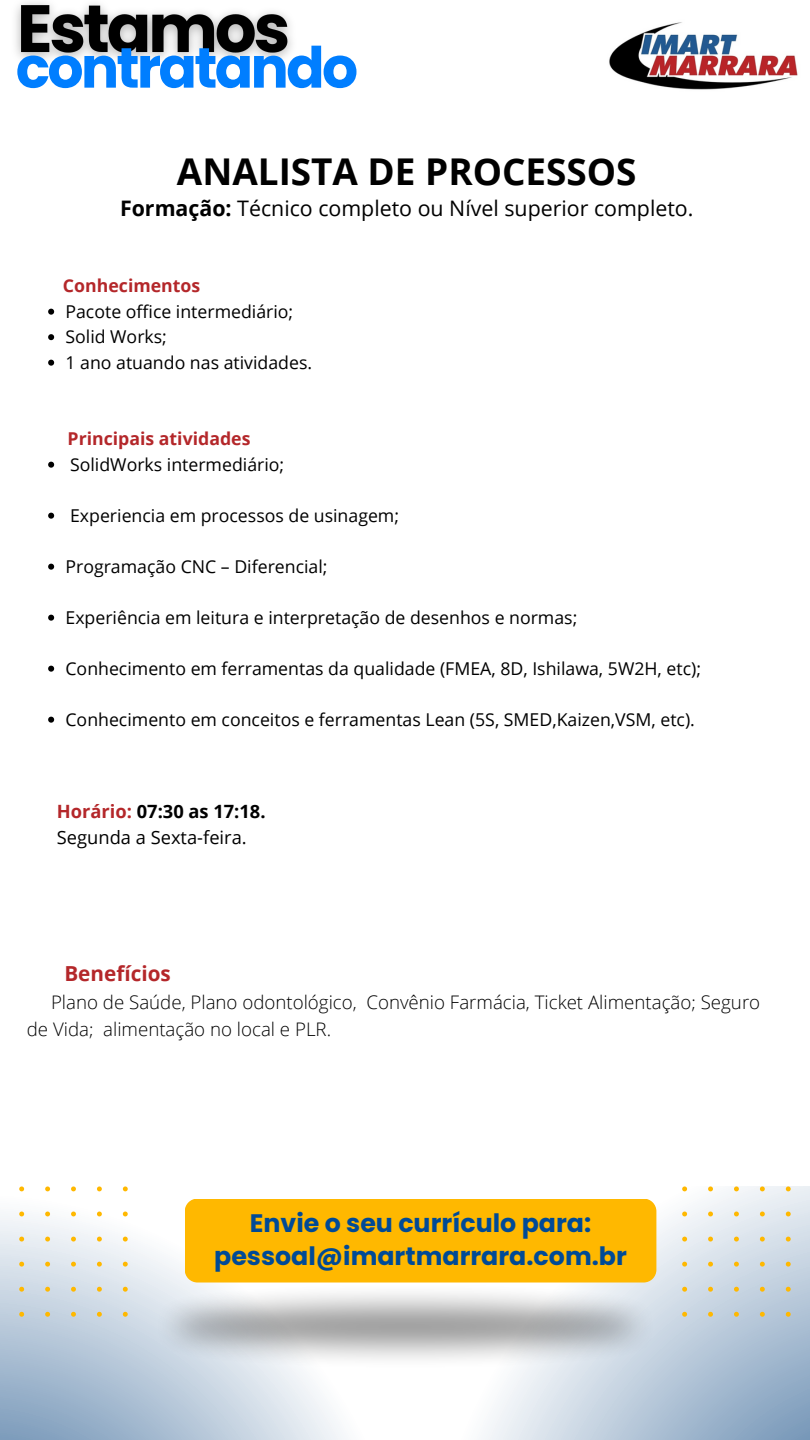
<style>
.page{position:relative;width:810px;height:1440px;background:#fff}
.page>*{position:absolute;margin:0;border:0;box-sizing:border-box;transform-origin:0 0}
.t1{font:700 56.8px "Poppins";letter-spacing:-.045em;color:#007eff}
.t2{font:700 36.9px "Open Sans";color:#000}
.t3{font:700 25.3px/33px "Poppins";color:#004a96;text-align:center}
.t4{font:21.4px "Open Sans";color:#000}
.t5{font:700 20.7px "Open Sans";color:#b4272a}
.t6{font:300 18.7px/27px "Open Sans";color:#000}
.t7{font:700 18.3px "Open Sans";color:#000}
.t8{font:18.3px "Open Sans";color:#000}
.t9{font:17.7px "Open Sans";color:#000}
.t10{font:700 17.7px "Open Sans";color:#b4272a}
.s1{font-weight:700}
.s2{color:#b4272a}
</style>
<div class="page">
<svg style="left:483px;top:1208px;width:327px;height:232px"></svg>
<svg style="left:0;top:1242px;width:344px;height:198px"></svg>
<img style="left:154px;top:1283px;width:502px;height:87px">
<div style="left:185px;top:1199px;width:471px;height:84px;background:#ffb800"></div>
<svg style="left:0;top:1186px;width:128px;height:131px"></svg>
<svg style="left:682px;top:1186px;width:128px;height:131px"></svg>
<img style="left:609px;top:22px;width:189px;height:68px">
<svg style="left:48px;top:309px;width:6px;height:6px"></svg>
<svg style="left:48px;top:334px;width:6px;height:6px"></svg>
<svg style="left:48px;top:360px;width:6px;height:6px"></svg>
<svg style="left:48px;top:462px;width:6px;height:6px"></svg>
<svg style="left:48px;top:513px;width:6px;height:6px"></svg>
<svg style="left:48px;top:564px;width:6px;height:6px"></svg>
<svg style="left:48px;top:615px;width:6px;height:6px"></svg>
<svg style="left:48px;top:666px;width:6px;height:6px"></svg>
<svg style="left:48px;top:717px;width:6px;height:6px"></svg>
<img style="left:16px;top:2px;width:276px;height:58px">
<p class="t1" style="left:16px;top:28px;width:344px">contratando</p>
<p class="t2" style="left:177px;top:146px;width:461px">ANALISTA DE PROCESSOS</p>
<p class="t4" style="left:120px;top:193px;width:575px"><span class="s1">Formação:</span> Técnico completo ou Nível superior completo.</p>
<h5 class="t10" style="left:63px;top:273px;width:139px">Conhecimentos</h5>
<h6 class="t9" style="left:65px;top:299px;width:229px">Pacote office intermediário;</h6>
<p class="t9" style="left:65px;top:324px;width:103px">Solid Works;</p>
<p class="t9" style="left:65px;top:350px;width:248px">1 ano atuando nas atividades.</p>
<p class="t10" style="left:68px;top:426px;width:184px">Principais atividades</p>
<h6 class="t9" style="left:70px;top:452px;width:216px">SolidWorks intermediário;</h6>
<p class="t9" style="left:70px;top:503px;width:331px">Experiencia em processos de usinagem;</p>
<p class="t9" style="left:65px;top:554px;width:264px">Programação CNC – Diferencial;</p>
<p class="t9" style="left:65px;top:605px;width:513px">Experiência em leitura e interpretação de desenhos e normas;</p>
<p class="t9" style="left:65px;top:656px;width:637px">Conhecimento em ferramentas da qualidade (FMEA, 8D, Ishilawa, 5W2H, etc);</p>
<p class="t9" style="left:65px;top:707px;width:631px">Conhecimento em conceitos e ferramentas Lean (5S, SMED,Kaizen,VSM, etc).</p>
<p class="t7" style="left:57px;top:798px;width:210px"><span class="s2">Horário:</span> 07:30 as 17:18.</p>
<p class="t8" style="left:57px;top:825px;width:191px">Segunda a Sexta-feira.</p>
<p class="t5" style="left:64px;top:959px;width:108px">Benefícios</p>
<p class="t6" style="left:27px;top:988px;width:735px;text-indent:24px">Plano de Saúde, Plano odontológico, Convênio Farmácia, Ticket Alimentação; Seguro de Vida; alimentação no local e PLR.</p>
<h3 class="t3" style="left:214px;top:1207px;width:414px">Envie o seu currículo para: pessoal@imartmarrara.com.br</h3>
</div>
